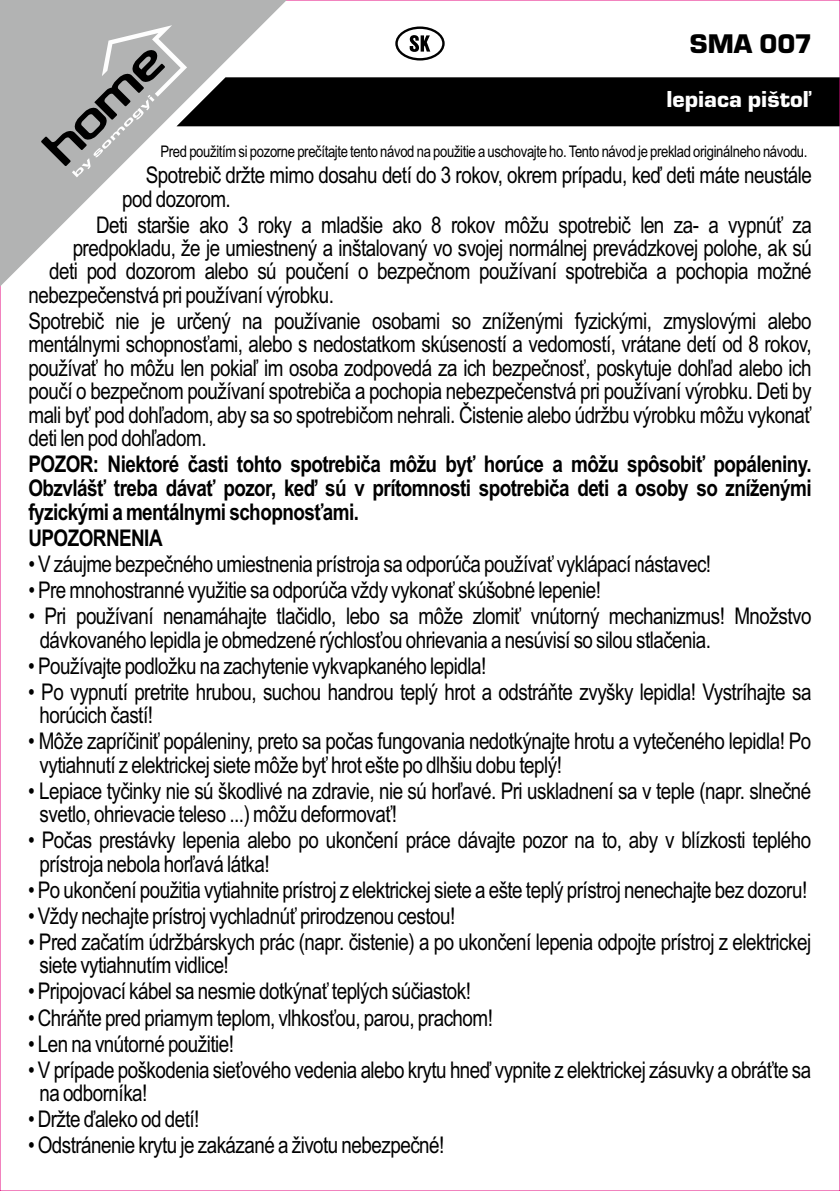
<style>
.page{position:relative;width:840px;height:1191px;background:#fff}
.page>*{position:absolute;margin:0;border:0;box-sizing:border-box;transform-origin:0 0}
.t1{font:28px "Eurostile TEE Blac";color:#000}
.t2{font:24px "Eurostile TEE Blac";color:#fefefe}
.t3{font:23px/23.4px "Arial Narrow";letter-spacing:-.025em;color:#000}
.t4{font:700 23px/23.6px "Arial Narrow";letter-spacing:-.025em;color:#000;text-align:justify}
.t5{font:16px "Arial Narrow";letter-spacing:-.025em;color:#000}
</style>
<div class="page">
<svg style="left:0;top:0;width:296px;height:297px"></svg>
<svg style="left:41px;top:25px;width:798px;height:152px"></svg>
<p class="t1" style="left:689px;top:32px;width:124px">SMA 007</p>
<p class="t2" style="left:666px;top:89px;width:147px">lepiaca pišto¾</p>
<p class="t5" style="left:160px;top:145px;width:648px">Pred použitím si pozorne prečítajte tento návod na použitie a uschovajte ho. Tento návod je preklad originálneho návodu.</p>
<p class="t3" style="left:122px;top:165px;width:690px;text-indent:23px">Spotrebič držte mimo dosahu detí do 3 rokov, okrem prípadu, keď deti máte neustále pod dozorom.</p>
<p class="t3" style="left:96px;top:215px;width:716px">Deti staršie ako 3 roky a mladšie ako 8 rokov môžu spotrebič len za- a vypnúť za</p>
<p class="t3" style="left:73px;top:238px;width:740px">predpokladu, že je umiestnený a inštalovaný vo svojej normálnej prevádzkovej polohe, ak sú</p>
<p class="t3" style="left:49px;top:262px;width:763px">deti pod dozorom alebo sú poučení o bezpečnom používaní spotrebiča a pochopia možné</p>
<p class="t3" style="left:29px;top:285px;width:307px">nebezpečenstvá pri používaní výrobku.</p>
<p class="t3" style="left:28px;top:311px;width:784px;text-align:justify">Spotrebič nie je určený na používanie osobami so zníženými fyzickými, zmyslovými alebo mentálnymi schopnosťami, alebo s nedostatkom skúseností a vedomostí, vrátane detí od 8 rokov, používať ho môžu len pokiaľ im osoba zodpovedá za ich bezpečnosť, poskytuje dohľad alebo ich poučí o bezpečnom používaní spotrebiča a pochopia nebezpečenstvá pri používaní výrobku. Deti by mali byť pod dohľadom, aby sa so spotrebičom nehrali. Čistenie alebo údržbu výrobku môžu vykonať deti len pod dohľadom.</p>
<p class="t4" style="left:28px;top:455px;width:784px">POZOR: Niektoré časti tohto spotrebiča môžu byť horúce a môžu spôsobiť popáleniny.<br>Obzvlášť treba dávať pozor, keď sú v prítomnosti spotrebiča deti a osoby so zníženými fyzickými a mentálnymi schopnosťami.</p>
<p class="t4" style="left:28px;top:528px;width:136px">UPOZORNENIA</p>
<p class="t3" style="left:28px;top:554px;width:684px">• V záujme bezpečného umiestnenia prístroja sa odporúča používať vyklápací nástavec!</p>
<p class="t3" style="left:28px;top:580px;width:573px">• Pre mnohostranné využitie sa odporúča vždy vykonať skúšobné lepenie!</p>
<p class="t3" style="left:40px;top:606px;width:773px;text-indent:-11px">• Pri používaní nenamáhajte tlačidlo, lebo sa môže zlomiť vnútorný mechanizmus! Množstvo dávkovaného lepidla je obmedzené rýchlosťou ohrievania a nesúvisí so silou stlačenia.</p>
<p class="t3" style="left:28px;top:656px;width:459px">• Používajte podložku na zachytenie vykvapkaného lepidla!</p>
<p class="t3" style="left:40px;top:682px;width:773px;text-indent:-11px">• Po vypnutí pretrite hrubou, suchou handrou teplý hrot a odstráňte zvyšky lepidla! Vystríhajte sa horúcich častí!</p>
<p class="t3" style="left:40px;top:731px;width:773px;text-indent:-11px">• Môže zapríčiniť popáleniny, preto sa počas fungovania nedotkýnajte hrotu a vytečeného lepidla! Po vytiahnutí z elektrickej siete môže byť hrot ešte po dlhšiu dobu teplý!</p>
<p class="t3" style="left:40px;top:781px;width:773px;text-indent:-11px">• Lepiace tyčinky nie sú škodlivé na zdravie, nie sú horľavé. Pri uskladnení sa v teple (napr. slnečné svetlo, ohrievacie teleso ...) môžu deformovať!</p>
<p class="t3" style="left:39px;top:830px;width:773px;text-indent:-11px">• Počas prestávky lepenia alebo po ukončení práce dávajte pozor na to, aby v blízkosti teplého prístroja nebola horľavá látka!</p>
<p class="t3" style="left:28px;top:880px;width:780px">• Po ukončení použitia vytiahnite prístroj z elektrickej siete a ešte teplý prístroj nenechajte bez dozoru!</p>
<p class="t3" style="left:28px;top:906px;width:428px">• Vždy nechajte prístroj vychladnúť prirodzenou cestou!</p>
<p class="t3" style="left:39px;top:932px;width:773px;text-indent:-11px">• Pred začatím údržbárskych prác (napr. čistenie) a po ukončení lepenia odpojte prístroj z elektrickej siete vytiahnutím vidlice!</p>
<p class="t3" style="left:28px;top:981px;width:444px">• Pripojovací kábel sa nesmie dotkýnať teplých súčiastok!</p>
<p class="t3" style="left:28px;top:1007px;width:466px">• Chráňte pred priamym teplom, vlhkosťou, parou, prachom!</p>
<p class="t3" style="left:28px;top:1034px;width:207px">• Len na vnútorné použitie!</p>
<p class="t3" style="left:39px;top:1060px;width:773px;text-indent:-11px">• V prípade poškodenia sieťového vedenia alebo krytu hneď vypnite z elektrickej zásuvky a obráťte sa na odborníka!</p>
<p class="t3" style="left:28px;top:1109px;width:173px">• Držte ďaleko od detí!</p>
<p class="t3" style="left:28px;top:1135px;width:418px">• Odstránenie krytu je zakázané a životu nebezpečné!</p>
</div>
